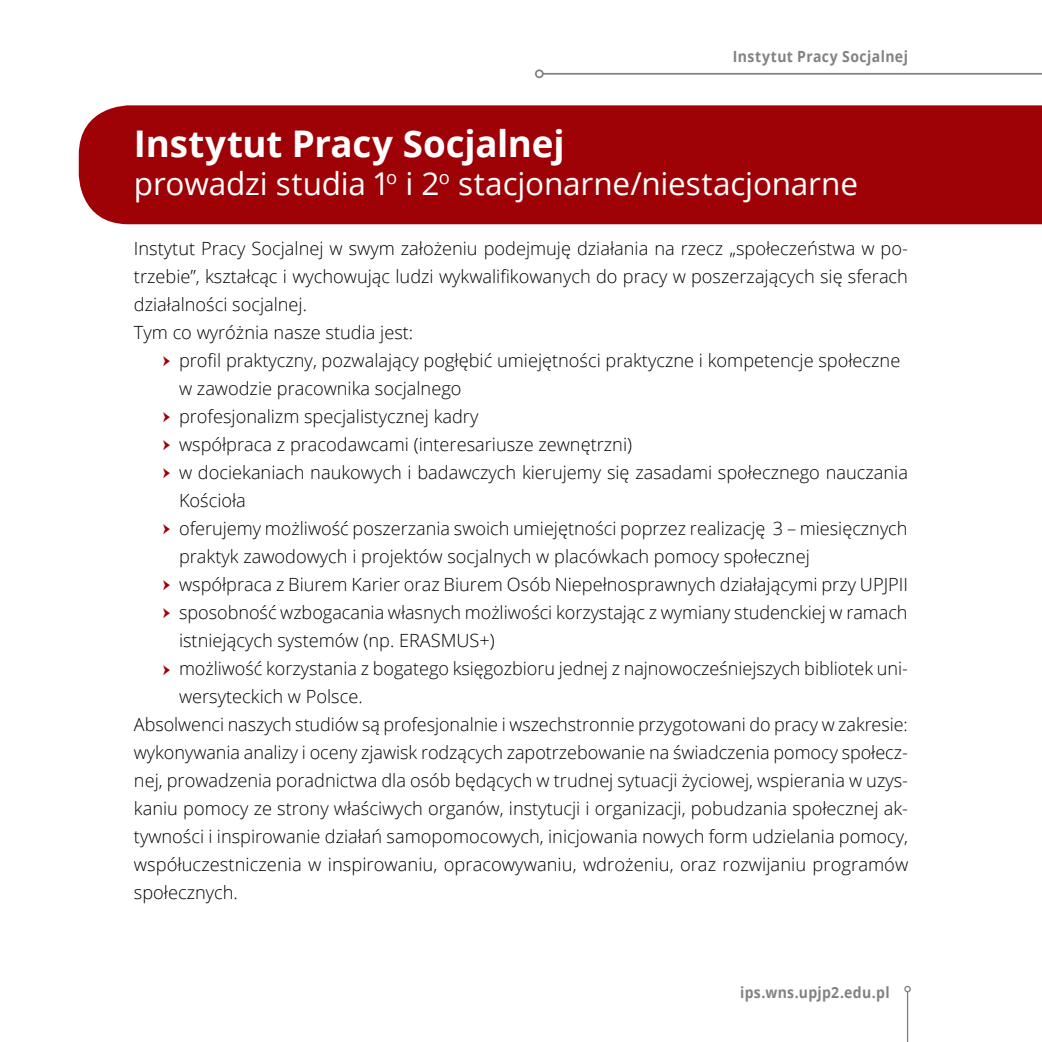
<style>
.page{position:relative;width:1042px;height:1042px;background:#fff}
.page>*{position:absolute;margin:0;border:0;box-sizing:border-box;transform-origin:0 0}
.t1{font:700 36.75px "Open Sans";letter-spacing:-.005em;color:#fff}
.t2{font:31.5px "Open Sans";letter-spacing:-.005em;color:#fff}
.t3{font:300 18.2px/28px "Open Sans";color:#000}
.t4{font:700 15.4px "Open Sans";letter-spacing:.03em;color:#808285;scale:.91 1}
.s1{font-family:"Minion Pro";font-weight:400;color:#9e0106}
</style>
<div class="page">
<div style="left:79px;top:105px;width:963px;height:119px;background:#9e0106"></div>
<hr style="left:907px;top:991px;width:1px;height:51px;background:#808285">
<div style="left:904px;top:986px;width:7px;height:6px;border:1px solid #808285;border-radius:50%"></div>
<hr style="left:543px;top:73px;width:499px;height:2px;background:#808285">
<div style="left:535px;top:69px;width:9px;height:9px;border:2px solid #808285;border-radius:50%"></div>
<p class="t4" style="left:733px;top:46px;width:194px">Instytut Pracy Socjalnej</p>
<h1 class="t1" style="left:134px;top:118px;width:432px">Instytut Pracy Socjalnej</h1>
<h2 class="t2" style="left:134px;top:162px;width:725px">prowadzi studia 1<sup>o</sup> i 2<sup>o</sup> stacjonarne/niestacjonarne</h2>
<p class="t3" style="left:134px;top:234px;width:775px">Instytut Pracy Socjalnej w swym założeniu podejmuję działania na rzecz „społeczeństwa w po&shy;trzebie”, kształcąc i wychowując ludzi wykwalifikowanych do pracy w poszerzających się sferach działalności socjalnej.<br>Tym co wyróżnia nasze studia jest:</p>
<p class="t3" style="left:163px;top:346px;width:739px"><span class="s1">ӹ</span> profil praktyczny, pozwalający pogłębić umiejętności praktyczne i kompetencje społeczne</p>
<p class="t3" style="left:179px;top:374px;width:284px">w zawodzie pracownika socjalnego</p>
<p class="t3" style="left:163px;top:402px;width:317px"><span class="s1">ӹ</span> profesjonalizm specjalistycznej kadry</p>
<p class="t3" style="left:163px;top:430px;width:471px"><span class="s1">ӹ</span> współpraca z pracodawcami (interesariusze zewnętrzni)</p>
<p class="t3" style="left:163px;top:458px;width:746px"><span class="s1">ӹ</span> w dociekaniach naukowych i badawczych kierujemy się zasadami społecznego nauczania</p>
<p class="t3" style="left:179px;top:486px;width:68px">Kościoła</p>
<p class="t3" style="left:163px;top:514px;width:746px"><span class="s1">ӹ</span> oferujemy możliwość poszerzania swoich umiejętności poprzez realizację 3 – miesięcznych</p>
<p class="t3" style="left:179px;top:542px;width:632px">praktyk zawodowych i projektów socjalnych w placówkach pomocy społecznej</p>
<p class="t3" style="left:163px;top:570px;width:746px"><span class="s1">ӹ</span> współpraca z Biurem Karier oraz Biurem Osób Niepełnosprawnych działającymi przy UPJPII</p>
<p class="t3" style="left:163px;top:598px;width:746px"><span class="s1">ӹ</span> sposobność wzbogacania własnych możliwości korzystając z wymiany studenckiej w ramach</p>
<p class="t3" style="left:179px;top:626px;width:317px">istniejących systemów (np. ERASMUS+)</p>
<p class="t3" style="left:163px;top:654px;width:746px"><span class="s1">ӹ</span> możliwość korzystania z bogatego księgozbioru jednej z najnowocześniejszych bibliotek uni-</p>
<p class="t3" style="left:179px;top:682px;width:185px">wersyteckich w Polsce.</p>
<p class="t3" style="left:134px;top:710px;width:775px">Absolwenci naszych studiów są profesjonalnie i wszechstronnie przygotowani do pracy w zakresie:</p>
<p class="t3" style="left:134px;top:738px;width:775px">wykonywania analizy i oceny zjawisk rodzących zapotrzebowanie na świadczenia pomocy społecz-</p>
<p class="t3" style="left:134px;top:766px;width:775px">nej, prowadzenia poradnictwa dla osób będących w trudnej sytuacji życiowej, wspierania w uzys-</p>
<p class="t3" style="left:134px;top:794px;width:775px">kaniu pomocy ze strony właściwych organów, instytucji i organizacji, pobudzania społecznej ak-</p>
<p class="t3" style="left:134px;top:822px;width:775px">tywności i inspirowanie działań samopomocowych, inicjowania nowych form udzielania pomocy,</p>
<p class="t3" style="left:134px;top:850px;width:776px">współuczestniczenia w inspirowaniu, opracowywaniu, wdrożeniu, oraz rozwijaniu programów</p>
<p class="t3" style="left:134px;top:878px;width:105px">społecznych.</p>
<p class="t4" style="left:740px;top:982px;width:166px">ips.wns.upjp2.edu.pl</p>
</div>
